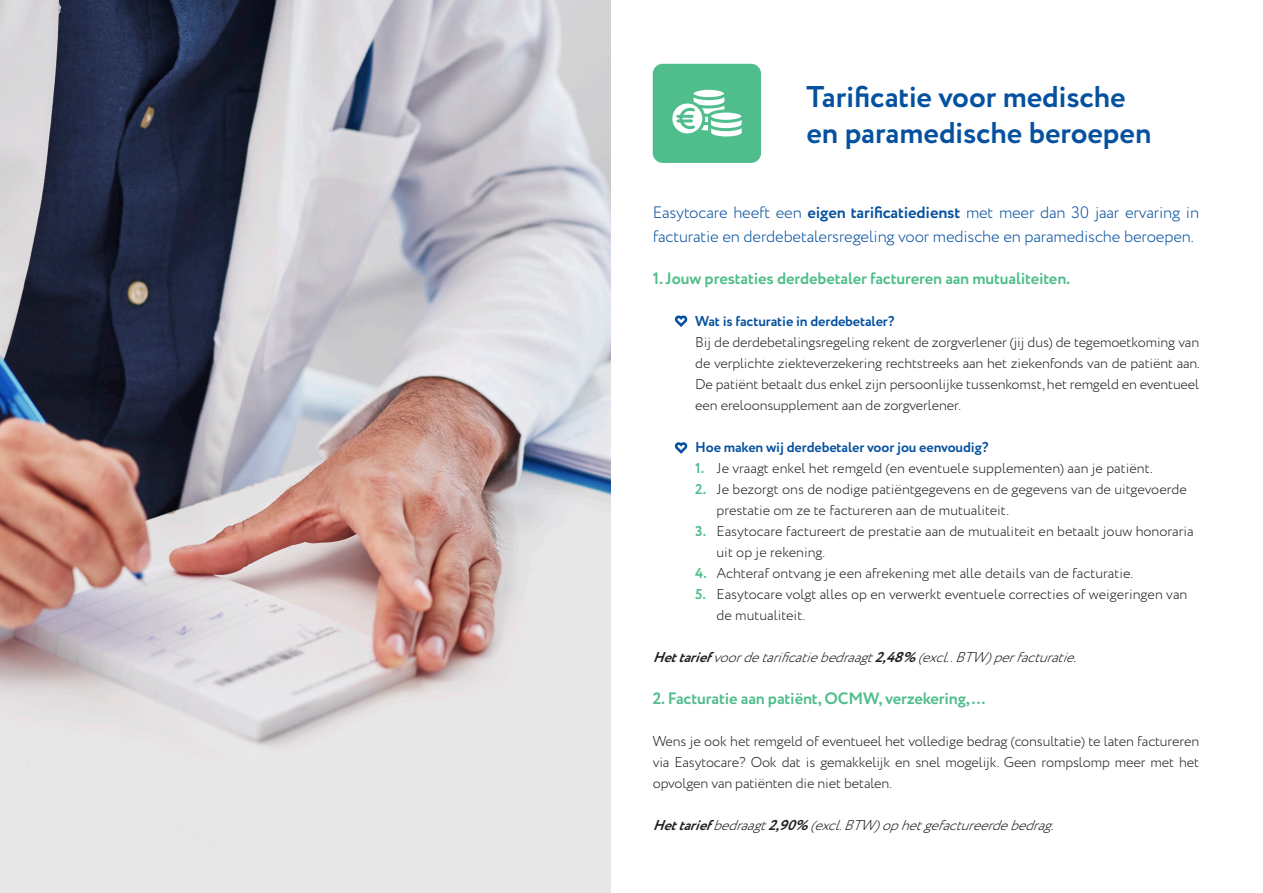
<style>
.page{position:relative;width:1263px;height:893px;background:#fff}
.page>*{position:absolute;margin:0;border:0;box-sizing:border-box;transform-origin:0 0}
.t1{font:700 30px "Circe";letter-spacing:-.005em;color:#05519f}
.t2{font:300 16.5px/24px "Circe";letter-spacing:-.01em;color:#05519f}
.t3{font:700 16.5px "Circe";letter-spacing:-.01em;color:#4fbd8c}
.t4{font:300 14.25px/21px "Circe";color:#231f20}
.t5{font:italic 300 14.25px "Circe";color:#231f20}
.t6{font:700 14.25px "Circe";letter-spacing:-.01em;color:#05519f}
.s1{font-weight:700}
.s2{font-weight:700;color:#4fbd8c}
</style>
<div class="page">
<img style="left:0;top:0;width:610px;height:893px">
<div style="left:653px;top:64px;width:108px;height:99px;background:#4fbd8c;border-radius:10px"></div>
<svg style="left:672px;top:90px;width:70px;height:47px"></svg>
<svg style="left:674px;top:315px;width:14px;height:12px"></svg>
<svg style="left:674px;top:442px;width:14px;height:12px"></svg>
<p class="t1" style="left:806px;top:77px;width:321px">Tarificatie voor medische</p>
<p class="t1" style="left:806px;top:113px;width:346px">en paramedische beroepen</p>
<p class="t2" style="left:653px;top:201px;width:548px">Easytocare heeft een <span class="s1">eigen tarificatiedienst</span> met meer dan 30 jaar ervaring in facturatie en derdebetalersregeling voor medische en paramedische beroepen.</p>
<p class="t3" style="left:653px;top:267px;width:419px">1. Jouw prestaties derdebetaler factureren aan mutualiteiten.</p>
<p class="t6" style="left:695px;top:312px;width:201px">Wat is facturatie in derdebetaler?</p>
<p class="t4" style="left:695px;top:332px;width:506px;text-align:justify">Bij de derdebetalingsregeling rekent de zorgverlener (jij dus) de tegemoetkoming van de verplichte ziekteverzekering rechtstreeks aan het ziekenfonds van de patiënt aan.<br>De patiënt betaalt dus enkel zijn persoonlijke tussenkomst, het remgeld en eventueel een ereloonsupplement aan de zorgverlener.</p>
<p class="t6" style="left:695px;top:438px;width:295px">Hoe maken wij derdebetaler voor jou eenvoudig?</p>
<p class="t4" style="left:695px;top:458px;width:459px"><span class="s2">1.</span> Je vraagt enkel het remgeld (en eventuele supplementen) aan je patiënt.</p>
<p class="t4" style="left:716px;top:479px;width:472px;text-indent:-21px"><span class="s2">2.</span> Je bezorgt ons de nodige patiëntgegevens en de gegevens van de uitgevoerde prestatie om ze te factureren aan de mutualiteit.</p>
<p class="t4" style="left:716px;top:521px;width:479px;text-indent:-21px"><span class="s2">3.</span> Easytocare factureert de prestatie aan de mutualiteit en betaalt jouw honoraria uit op je rekening.</p>
<p class="t4" style="left:695px;top:563px;width:439px"><span class="s2">4.</span> Achteraf ontvang je een afrekening met alle details van de facturatie.</p>
<p class="t4" style="left:716px;top:584px;width:472px;text-indent:-21px"><span class="s2">5.</span> Easytocare volgt alles op en verwerkt eventuele correcties of weigeringen van de mutualiteit.</p>
<p class="t5" style="left:653px;top:648px;width:432px"><span class="s1">Hettarief</span>voordetarificatiebedraagt<span class="s1">2,48%</span>(excl..BTW)perfacturatie.</p>
<p class="t3" style="left:653px;top:687px;width:334px">2. Facturatie aan patiënt, OCMW, verzekering,…</p>
<p class="t4" style="left:653px;top:731px;width:548px;text-align:justify">Wens je ook het remgeld of eventueel het volledige bedrag (consultatie) te laten factureren via Easytocare? Ook dat is gemakkelijk en snel mogelijk. Geen rompslomp meer met het opvolgen van patiënten die niet betalen.</p>
<p class="t5" style="left:653px;top:816px;width:409px"><span class="s1">Hettarief</span>bedraagt<span class="s1">2,90%</span>(excl.BTW)ophetgefactureerdebedrag.</p>
</div>
